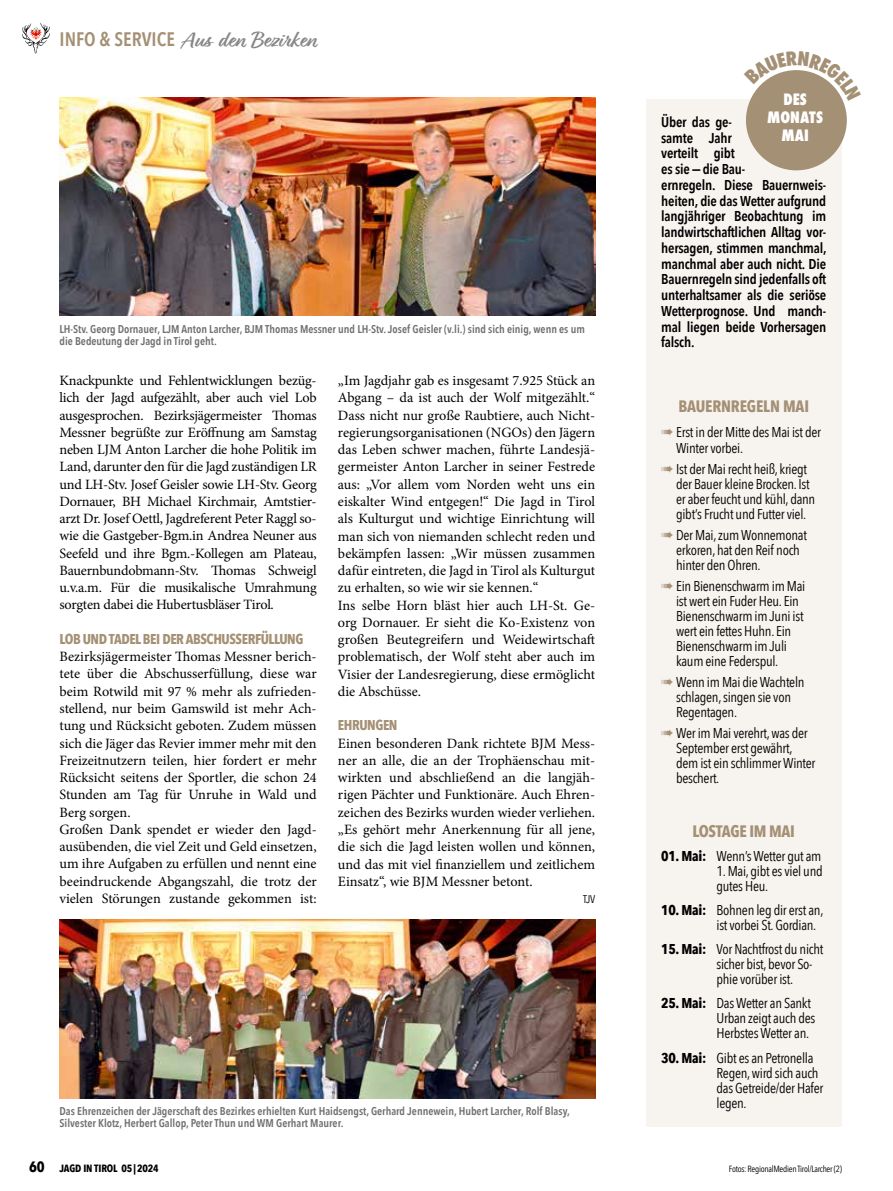
<style>
.page{position:relative;width:893px;height:1191px;background:#fff}
.page>*{position:absolute;margin:0;border:0;box-sizing:border-box;transform-origin:0 0}
.t1{font:700 22.5px "Relation";letter-spacing:.01em;color:#878786}
.t2{font:700 16.5px "Avenir Next Condensed";letter-spacing:-.01em;color:#a49074}
.t3{font:800 condensed 15.3px/18px "Futura";color:#fff;text-align:center}
.t4{font:14.25px/17.2px "Minion Pro";color:#000;text-align:justify}
.t5{font:14.25px/15px "Avenir Next Condensed";letter-spacing:-.02em;color:#000}
.t6{font:600 14.25px/15.8px "Avenir Next Condensed";letter-spacing:-.015em;color:#000}
.t7{font:700 14.25px "Avenir Next Condensed";letter-spacing:-.03em;color:#a49074}
.t8{font:600 11.25px/12px "Avenir Next Condensed";color:#6f6f6e}
.t9{font:11.25px "Avenir Next Condensed";color:#000}
.t10{font:700 10.5px "Avenir Next Condensed";letter-spacing:-.01em;color:#000}
.t11{font:9px "Avenir Next Condensed";letter-spacing:-.03em;color:#000}
.s1{font-family:"Avenir Next Condensed";font-weight:600;font-size:19.5px;color:#a49074}
.s2{font-family:"Helvetica";font-weight:700}
.s3{color:#a49074}
.s4{font-weight:700}
.s5{font-size:15px}
</style>
<div class="page">
<img style="left:60px;top:920px;width:535px;height:178px">
<div style="left:646px;top:100px;width:196px;height:1027px;background:#f7f3ef"></div>
<div style="left:746px;top:70px;width:101px;height:100px;background:#a49074;border-radius:50%"></div>
<img style="left:60px;top:98px;width:535px;height:218px">
<svg style="left:22px;top:23px;width:28px;height:30px"></svg>
<svg style="left:744px;top:70px;width:99px;height:31px"></svg>
<h1 class="t1" style="left:60px;top:27px;width:258px"><span class="s1">INFO &amp; SERVICE</span> Aus den Bezirken</h1>
<p class="t8" style="left:60px;top:322px;width:527px">LH-Stv. Georg Dornauer, LJM Anton Larcher, BJM Thomas Messner und LH-Stv. Josef Geisler (v.li.) sind sich einig, wenn es um die Bedeutung der Jagd in Tirol geht.</p>
<p class="t4" style="left:60px;top:372px;width:259px">Knackpunkte und Fehlentwicklungen bezüg&shy;lich der Jagd aufgezählt, aber auch viel Lob ausgesprochen. Bezirksjägermeister Thomas Messner begrüßte zur Eröffnung am Samstag neben LJM Anton Larcher die hohe Politik im Land, darunter den für die Jagd zuständigen LR und LH-Stv. Josef Geisler sowie LH-Stv. Georg Dornauer, BH Michael Kirchmair, Amtstier&shy;arzt Dr. Josef Oettl, Jagdreferent Peter Raggl so&shy;wie die Gastgeber-Bgm.in Andrea Neuner aus Seefeld und ihre Bgm.-Kollegen am Plateau, Bauernbundobmann-Stv. Thomas Schweigl u.v.a.m. Für die musikalische Umrahmung sorgten dabei die Hubertusbläser Tirol.</p>
<p class="t7" style="left:60px;top:630px;width:245px">LOB UND TADEL BEI DER ABSCHUSSERFÜLLUNG</p>
<p class="t4" style="left:60px;top:648px;width:259px;text-align:left">Bezirksjägermeister Thomas Messner berich&shy;tete über die Abschusserfüllung, diese war beim Rotwild mit 97 % mehr als zufrieden&shy;stellend, nur beim Gamswild ist mehr Ach&shy;tung und Rücksicht geboten. Zudem müssen sich die Jäger das Revier immer mehr mit den Freizeitnutzern teilen, hier fordert er mehr Rücksicht seitens der Sportler, die schon 24<br>Stunden am Tag für Unruhe in Wald und Berg sorgen.<br>Großen Dank spendet er wieder den Jagd&shy;ausübenden, die viel Zeit und Geld einsetzen, um ihre Aufgaben zu erfüllen und nennt eine beeindruckende Abgangszahl, die trotz der vielen Störungen zustande gekommen ist:</p>
<p class="t4" style="left:338px;top:372px;width:259px;text-align:left">„Im Jagdjahr gab es insgesamt 7.925 Stück an Abgang – da ist auch der Wolf mitgezählt.“ Dass nicht nur große Raubtiere, auch Nicht&shy;regierungsorganisationen (NGOs) den Jägern das Leben schwer machen, führte Landesjä&shy;germeister Anton Larcher in seiner Festrede aus: „Vor allem vom Norden weht uns ein eiskalter Wind entgegen!“ Die Jagd in Tirol als Kulturgut und wichtige Einrichtung will man sich von niemanden schlecht reden und bekämpfen lassen: „Wir müssen zusammen dafür eintreten, die Jagd in Tirol als Kulturgut zu erhalten, so wie wir sie kennen.“<br>Ins selbe Horn bläst hier auch LH-St. Ge&shy;org Dornauer. Er sieht die Ko-Existenz von großen Beutegreifern und Weidewirtschaft problematisch, der Wolf steht aber auch im Visier der Landesregierung, diese ermöglicht die Abschüsse.</p>
<p class="t7" style="left:338px;top:716px;width:61px">EHRUNGEN</p>
<p class="t4" style="left:338px;top:734px;width:259px">Einen besonderen Dank richtete BJM Mess&shy;ner an alle, die an der Trophäenschau mit&shy;wirkten und abschließend an die langjäh&shy;rigen Pächter und Funktionäre. Auch Ehren&shy;zeichen des Bezirks wurden wieder verliehen. „Es gehört mehr Anerkennung für all jene, die sich die Jagd leisten wollen und können, und das mit viel finanziellem und zeitlichem Einsatz“, wie BJM Messner betont.</p>
<p class="t9" style="left:583px;top:889px;width:14px">TJV</p>
<p class="t8" style="left:60px;top:1104px;width:512px">Das Ehrenzeichen der Jägerschaft des Bezirkes erhielten Kurt Haidsengst, Gerhard Jennewein, Hubert Larcher, Rolf Blasy,<br>Silvester Klotz, Herbert Gallop, Peter Thun und WM Gerhart Maurer.</p>
<p class="t3" style="left:767px;top:90px;width:57px">DES<br>MONATS<br>MAI</p>
<p class="t6" style="left:661px;top:114px;width:167px">Über das ge-<br>samte Jahr<br>verteilt gibt<br>es sie <span class="s2">–</span> die Bau-<br>ernregeln. Diese Bauernweis&shy;heiten, die das Wetter aufgrund langjähriger Beobachtung im landwirtschaftlichen Alltag vor&shy;hersagen, stimmen manchmal, manchmal aber auch nicht. Die<br>Bauernregeln sind jedenfalls oft unterhaltsamer als die seriöse<br>Wetterprognose. Und manch&shy;mal liegen beide Vorhersagen falsch.</p>
<p class="t2" style="left:678px;top:396px;width:132px">BAUERNREGELN MAI</p>
<p class="t5" style="left:676px;top:424px;width:146px;text-indent:-15px"><span class="s3">➠</span> Erst in der Mitte des Mai ist der<br>Winter vorbei.</p>
<p class="t5" style="left:676px;top:460px;width:141px;text-indent:-15px"><span class="s3">➠</span> Ist der Mai recht heiß, kriegt der Bauer kleine Brocken. Ist er aber feucht und kühl, dann gibt’s Frucht und Futter viel.</p>
<p class="t5" style="left:676px;top:526px;width:132px;text-indent:-15px"><span class="s3">➠</span> Der Mai, zum Wonnemonat erkoren, hat den Reif noch hinter den Ohren.</p>
<p class="t5" style="left:676px;top:577px;width:131px;text-indent:-15px"><span class="s3">➠</span> Ein Bienenschwarm im Mai ist wert ein Fuder Heu. Ein<br>Bienenschwarm im Juni ist wert ein fettes Huhn. Ein<br>Bienenschwarm im Juli kaum eine Federspul.</p>
<p class="t5" style="left:676px;top:673px;width:130px;text-indent:-15px"><span class="s3">➠</span> Wenn im Mai die Wachteln schlagen, singen sie von<br>Regentagen.</p>
<p class="t5" style="left:676px;top:724px;width:141px;text-indent:-15px"><span class="s3">➠</span> Wer im Mai verehrt, was der<br>September erst gewährt, dem ist ein schlimmer Winter beschert.</p>
<p class="t2" style="left:693px;top:820px;width:104px">LOSTAGE IM MAI</p>
<p class="t5" style="left:661px;top:848px;width:162px"><span class="s4">01. Mai:</span> Wenn’s Wetter gut am</p>
<p class="t5" style="left:716px;top:863px;width:108px">1. Mai, gibt es viel und gutes Heu.</p>
<p class="t5" style="left:716px;top:902px;width:108px;text-indent:-55px"><span class="s4">10. Mai:</span> Bohnen leg dir erst an, ist vorbei St. Gordian.</p>
<p class="t5" style="left:716px;top:941px;width:108px;text-indent:-55px"><span class="s4">15. Mai:</span> Vor Nachtfrost du nicht sicher bist, bevor So&shy;phie vorüber ist.</p>
<p class="t5" style="left:716px;top:995px;width:100px;text-indent:-55px"><span class="s4">25. Mai:</span> Das Wetter an Sankt<br>Urban zeigt auch des<br>Herbstes Wetter an.</p>
<p class="t5" style="left:716px;top:1049px;width:108px;text-indent:-55px"><span class="s4">30. Mai:</span> Gibt es an Petronella<br>Regen, wird sich auch das Getreide/der Hafer legen.</p>
<p class="t10" style="left:29px;top:1161px;width:131px"><span class="s5">60</span> JAGD IN TIROL 05|2024</p>
<p class="t11" style="left:729px;top:1160px;width:115px">Fotos: RegionalMedien Tirol/Larcher (2)</p>
</div>
